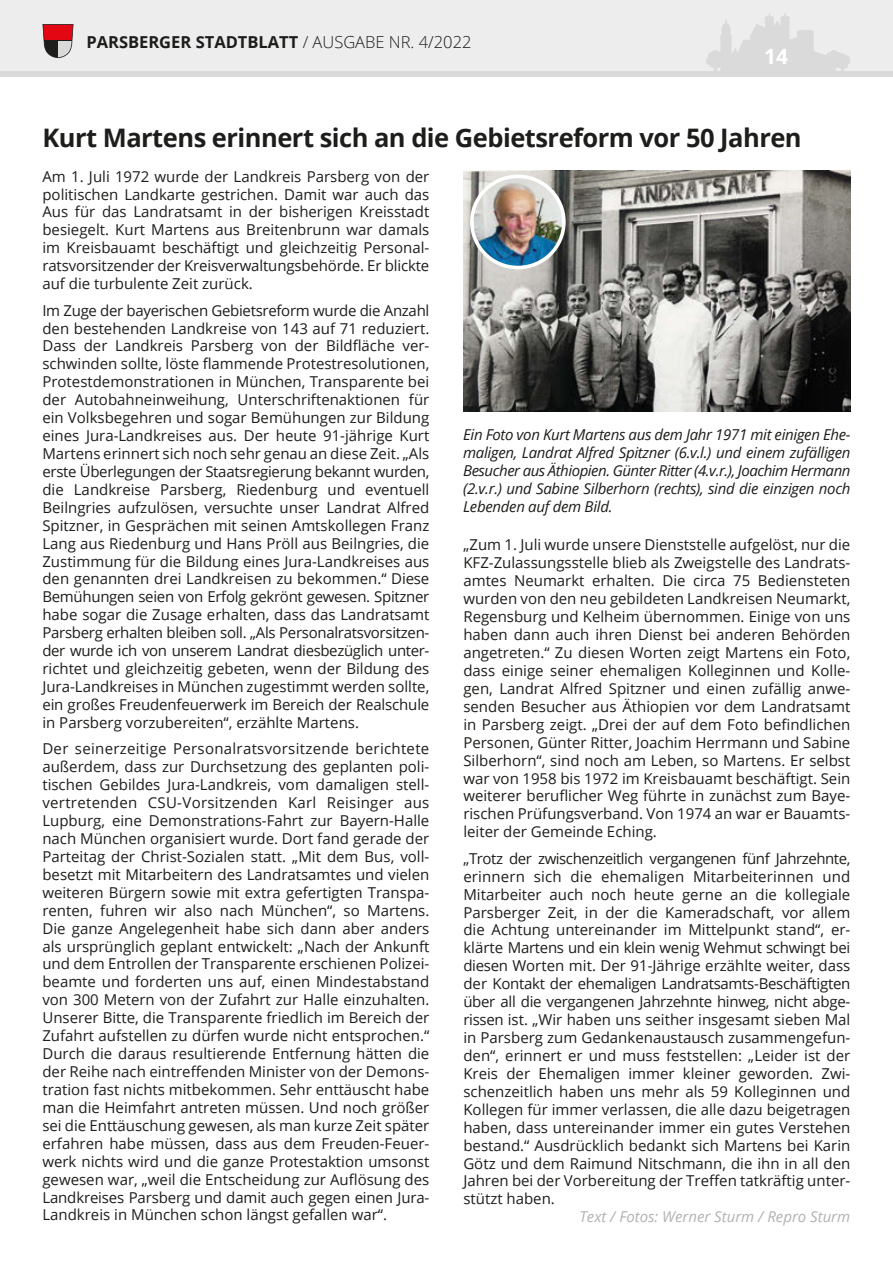
<style>
.page{position:relative;width:893px;height:1263px;background:#fff}
.page>*{position:absolute;margin:0;border:0;box-sizing:border-box;transform-origin:0 0}
.t1{font:700 25.5px "Open Sans";letter-spacing:-.02em;color:#1d1d1b}
.t2{font:700 21px "Open Sans";color:#fff}
.t3{font:700 16.5px "Open Sans";color:#1d1d1b}
.t4{font:15px/17.9px "Open Sans";color:#1d1d1b;text-align:justify}
.t5{font:italic 15px/18px "Open Sans";letter-spacing:-.02em;color:#1d1d1b;text-align:justify}
.t6{font:italic 15px "Open Sans";color:#b3b2b2}
.s1{font-weight:300}
</style>
<div class="page">
<div style="left:0;top:0;width:893px;height:72px;background:#ededed"></div>
<svg style="left:706px;top:13px;width:144px;height:58px"></svg>
<div style="left:747px;top:54px;width:23px;height:18px;background:#dadada"></div>
<svg style="left:43px;top:24px;width:31px;height:34px"></svg>
<div style="left:0;top:71px;width:893px;height:6px;background:#dadada"></div>
<img style="left:463px;top:170px;width:387px;height:241px">
<img style="left:472px;top:177px;width:92px;height:91px">
<div style="left:470px;top:175px;width:96px;height:94px;border:4px solid #fff;border-radius:50%"></div>
<p class="t3" style="left:86px;top:30px;width:387px">PARSBERGER STADTBLATT <span class="s1">/ AUSGABE NR. 4/2022</span></p>
<h2 class="t2" style="left:764px;top:42px;width:25px">14</h2>
<h1 class="t1" style="left:42px;top:120px;width:761px">Kurt Martens erinnert sich an die Gebietsreform vor 50 Jahren</h1>
<p class="t4" style="left:42px;top:167px;width:388px">Am 1. Juli 1972 wurde der Landkreis Parsberg von der politischen Landkarte gestrichen. Damit war auch das Aus für das Landratsamt in der bisherigen Kreisstadt besiegelt. Kurt Martens aus Breitenbrunn war damals im Kreisbauamt beschäftigt und gleichzeitig Personal&shy;ratsvorsitzender der Kreisverwaltungsbehörde. Er blickte auf die turbulente Zeit zurück.</p>
<p class="t4" style="left:42px;top:301px;width:388px">Im Zuge der bayerischen Gebietsreform wurde die Anzahl den bestehenden Landkreise von 143 auf 71 reduziert.<br>Dass der Landkreis Parsberg von der Bildfläche ver&shy;schwinden sollte, löste flammende Protestresolutionen, Protestdemonstrationen in München, Transparente bei der Autobahneinweihung, Unterschriftenaktionen für ein Volksbegehren und sogar Bemühungen zur Bildung eines Jura-Landkreises aus. Der heute 91-jährige Kurt Martens erinnert sich noch sehr genau an diese Zeit. „Als erste Überlegungen der Staatsregierung bekannt wurden, die Landkreise Parsberg, Riedenburg und eventuell Beilngries aufzulösen, versuchte unser Landrat Alfred Spitzner, in Gesprächen mit seinen Amtskollegen Franz Lang aus Riedenburg und Hans Pröll aus Beilngries, die Zustimmung für die Bildung eines Jura-Landkreises aus den genannten drei Landkreisen zu bekommen.“ Diese Bemühungen seien von Erfolg gekrönt gewesen. Spitzner habe sogar die Zusage erhalten, dass das Landratsamt Parsberg erhalten bleiben soll. „Als Personalratsvorsitzen&shy;der wurde ich von unserem Landrat diesbezüglich unter&shy;richtet und gleichzeitig gebeten, wenn der Bildung des Jura-Landkreises in München zugestimmt werden sollte, ein großes Freudenfeuerwerk im Bereich der Realschule in Parsberg vorzubereiten“, erzählte Martens.</p>
<p class="t4" style="left:42px;top:739px;width:388px">Der seinerzeitige Personalratsvorsitzende berichtete außerdem, dass zur Durchsetzung des geplanten poli&shy;tischen Gebildes Jura-Landkreis, vom damaligen stell&shy;vertretenden CSU-Vorsitzenden Karl Reisinger aus Lupburg, eine Demonstrations-Fahrt zur Bayern-Halle nach München organisiert wurde. Dort fand gerade der Parteitag der Christ-Sozialen statt. „Mit dem Bus, voll&shy;besetzt mit Mitarbeitern des Landratsamtes und vielen weiteren Bürgern sowie mit extra gefertigten Transpa&shy;renten, fuhren wir also nach München“, so Martens.<br>Die ganze Angelegenheit habe sich dann aber anders als ursprünglich geplant entwickelt: „Nach der Ankunft und dem Entrollen der Transparente erschienen Polizei&shy;beamte und forderten uns auf, einen Mindestabstand von 300 Metern von der Zufahrt zur Halle einzuhalten.<br>Unserer Bitte, die Transparente friedlich im Bereich der Zufahrt aufstellen zu dürfen wurde nicht entsprochen.“ Durch die daraus resultierende Entfernung hätten die der Reihe nach eintreffenden Minister von der Demons&shy;tration fast nichts mitbekommen. Sehr enttäuscht habe man die Heimfahrt antreten müssen. Und noch größer sei die Enttäuschung gewesen, als man kurze Zeit später erfahren habe müssen, dass aus dem Freuden-Feuer&shy;werk nichts wird und die ganze Protestaktion umsonst gewesen war, „weil die Entscheidung zur Auflösung des Landkreises Parsberg und damit auch gegen einen Jura-Landkreis in München schon längst gefallen war“.</p>
<p class="t5" style="left:463px;top:425px;width:389px">Ein Foto von Kurt Martens aus dem Jahr 1971 mit einigen Ehe&shy;maligen, Landrat Alfred Spitzner (6.v.l.) und einem zufälligen Besucher aus Äthiopien. Günter Ritter (4.v.r.), Joachim Hermann (2.v.r.) und Sabine Silberhorn (rechts), sind die einzigen noch Lebenden auf dem Bild.</p>
<p class="t4" style="left:463px;top:536px;width:388px">„Zum 1. Juli wurde unsere Dienststelle aufgelöst, nur die KFZ-Zulassungsstelle blieb als Zweigstelle des Landrats&shy;amtes Neumarkt erhalten. Die circa 75 Bediensteten wurden von den neu gebildeten Landkreisen Neumarkt, Regensburg und Kelheim übernommen. Einige von uns haben dann auch ihren Dienst bei anderen Behörden angetreten.“ Zu diesen Worten zeigt Martens ein Foto, dass einige seiner ehemaligen Kolleginnen und Kolle&shy;gen, Landrat Alfred Spitzner und einen zufällig anwe&shy;senden Besucher aus Äthiopien vor dem Landratsamt in Parsberg zeigt. „Drei der auf dem Foto befindlichen Personen, Günter Ritter, Joachim Herrmann und Sabine Silberhorn“, sind noch am Leben, so Martens. Er selbst war von 1958 bis 1972 im Kreisbauamt beschäftigt. Sein weiterer beruflicher Weg führte in zunächst zum Baye&shy;rischen Prüfungsverband. Von 1974 an war er Bauamts&shy;leiter der Gemeinde Eching.</p>
<p class="t4" style="left:463px;top:849px;width:388px">„Trotz der zwischenzeitlich vergangenen fünf Jahrzehnte, erinnern sich die ehemaligen Mitarbeiterinnen und Mitarbeiter auch noch heute gerne an die kollegiale Parsberger Zeit, in der die Kameradschaft, vor allem die Achtung untereinander im Mittelpunkt stand“, er&shy;klärte Martens und ein klein wenig Wehmut schwingt bei diesen Worten mit. Der 91-Jährige erzählte weiter, dass der Kontakt der ehemaligen Landratsamts-Beschäftigten über all die vergangenen Jahrzehnte hinweg, nicht abge&shy;rissen ist. „Wir haben uns seither insgesamt sieben Mal in Parsberg zum Gedankenaustausch zusammengefun&shy;den“, erinnert er und muss feststellen: „Leider ist der Kreis der Ehemaligen immer kleiner geworden. Zwi&shy;schenzeitlich haben uns mehr als 59 Kolleginnen und Kollegen für immer verlassen, die alle dazu beigetragen haben, dass untereinander immer ein gutes Verstehen bestand.“ Ausdrücklich bedankt sich Martens bei Karin Götz und dem Raimund Nitschmann, die ihn in all den Jahren bei der Vorbereitung der Treffen tatkräftig unter&shy;stützt haben.</p>
<p class="t6" style="left:579px;top:1206px;width:272px">Text / Fotos: Werner Sturm / Repro Sturm</p>
</div>
